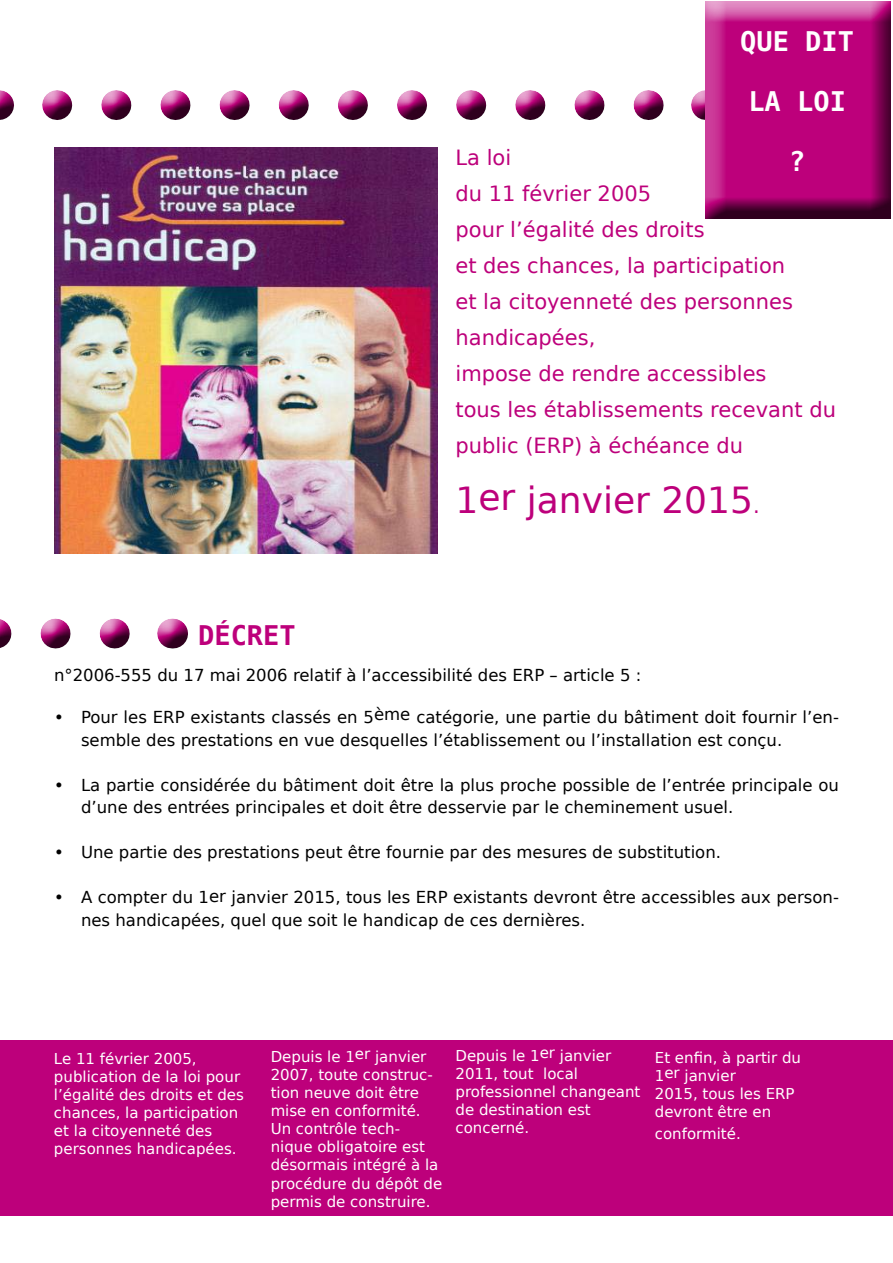
<style>
.page{position:relative;width:893px;height:1263px;background:#fff}
.page>*{position:absolute;margin:0;border:0;box-sizing:border-box;transform-origin:0 0}
.t1{font:36px "DejaVu Sans";color:#bd007b}
.t2{font:700 27px "DejaVu Sans Mono";color:#fff}
.t3{font:700 27px "DejaVu Sans Mono";color:#bd007b}
.t4{font:21px/36px "DejaVu Sans";color:#bd007b}
.t5{font:16.5px/22.5px "DejaVu Sans";color:#000}
.t6{font:15px/18px "DejaVu Sans";color:#fff}
.s1{font-size:21px}
</style>
<div class="page">
<img style="left:54px;top:148px;width:383px;height:406px">
<div style="left:0;top:90px;width:721px;height:33px;background:#000;opacity:.75"></div>
<div style="left:703px;top:0;width:189px;height:221px;background:#000;opacity:.75"></div>
<div style="left:0;top:618px;width:187px;height:33px;background:#000;opacity:.75"></div>
<div style="left:0;top:1040px;width:893px;height:176px;background:#bd007b"></div>
<h2 class="t2" style="left:740px;top:22px;width:115px">QUE DIT</h2>
<h2 class="t2" style="left:748px;top:82px;width:99px">LA LOI</h2>
<h2 class="t2" style="left:789px;top:142px;width:18px">?</h2>
<p class="t4" style="left:455px;top:139px;width:382px">La loi<br>du 11 février 2005<br>pour l’égalité des droits<br>et des chances, la participation<br>et la citoyenneté des personnes handicapées,<br>impose de rendre accessibles<br>tous les établissements recevant du public (ERP) à échéance du</p>
<h1 class="t1" style="left:455px;top:471px;width:306px">1er janvier 2015<span class="s1">.</span></h1>
<h2 class="t3" style="left:198px;top:616px;width:99px">DÉCRET</h2>
<p class="t5" style="left:54px;top:663px;width:589px">n°2006-555 du 17 mai 2006 relatif à l’accessibilité des ERP – article 5 :</p>
<p class="t5" style="left:81px;top:706px;width:759px;text-indent:-27px">• Pour les ERP existants classés en 5ème catégorie, une partie du bâtiment doit fournir l’en&shy;semble des prestations en vue desquelles l’établissement ou l’installation est conçu.</p>
<p class="t5" style="left:81px;top:773px;width:759px;text-indent:-27px">• La partie considérée du bâtiment doit être la plus proche possible de l’entrée principale ou d’une des entrées principales et doit être desservie par le cheminement usuel.</p>
<p class="t5" style="left:54px;top:841px;width:669px">• Une partie des prestations peut être fournie par des mesures de substitution.</p>
<p class="t5" style="left:81px;top:886px;width:759px;text-indent:-27px">• A compter du 1er janvier 2015, tous les ERP existants devront être accessibles aux person&shy;nes handicapées, quel que soit le handicap de ces dernières.</p>
<p class="t6" style="left:54px;top:1049px;width:192px">Le 11 février 2005, publication de la loi pour l’égalité des droits et des chances, la participation et la citoyenneté des personnes handicapées.</p>
<p class="t6" style="left:271px;top:1048px;width:173px">Depuis le 1er janvier<br>2007, toute construc&shy;tion neuve doit être mise en conformité.<br>Un contrôle tech&shy;nique obligatoire est désormais intégré à la procédure du dépôt de permis de construire.</p>
<p class="t6" style="left:455px;top:1046px;width:187px">Depuis le 1<sup>er</sup> janvier<br>2011, tout local professionnel changeant de destination est concerné.</p>
<p class="t6" style="left:655px;top:1048px;width:148px">Et enfin, à partir du<br>1er janvier<br>2015, tous les ERP devront être en</p>
<p class="t6" style="left:655px;top:1124px;width:87px">conformité.</p>
</div>
